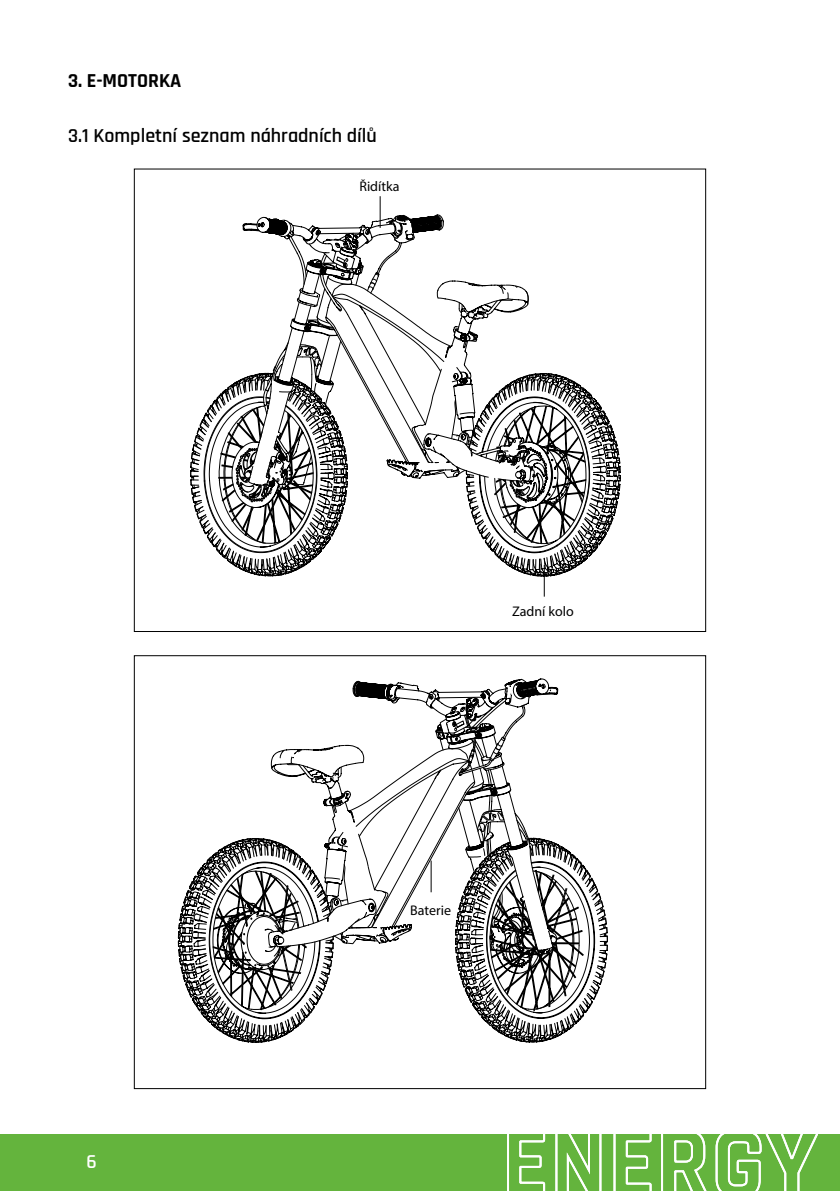
<style>
.page{position:relative;width:840px;height:1191px;background:#fff}
.page>*{position:absolute;margin:0;border:0;box-sizing:border-box;transform-origin:0 0}
.t1{font:600 20px "Rajdhani";color:#000}
.t2{font:700 20px "Rajdhani";color:#000}
.t3{font:600 20px "Rajdhani";color:#fff}
.t4{font:14px "Myriad Pro";color:#000}
</style>
<div class="page">
<svg style="left:193px;top:215px;width:427px;height:361px"></svg>
<hr style="left:543px;top:565px;width:1px;height:31px;background:#000">
<hr style="left:379px;top:196px;width:1px;height:32px;background:#000">
<svg style="left:177px;top:678px;width:431px;height:365px"></svg>
<hr style="left:430px;top:860px;width:1px;height:32px;background:#000">
<div style="left:0;top:1134px;width:839px;height:57px;background:#64b43d"></div>
<svg style="left:507px;top:1134px;width:38px;height:57px"></svg>
<svg style="left:555px;top:1134px;width:47px;height:57px"></svg>
<svg style="left:613px;top:1134px;width:39px;height:57px"></svg>
<svg style="left:661px;top:1134px;width:45px;height:57px"></svg>
<svg style="left:715px;top:1134px;width:103px;height:57px"></svg>
<p class="t2" style="left:68px;top:68px;width:115px">3. E-MOTORKA</p>
<p class="t1" style="left:68px;top:124px;width:310px">3.1 Kompletní seznam náhradních dílů</p>
<p class="t4" style="left:359px;top:177px;width:42px">Řidítka</p>
<p class="t3" style="left:87px;top:1150px;width:12px">6</p>
<p class="t4" style="left:512px;top:603px;width:63px">Zadní kolo</p>
<p class="t4" style="left:410px;top:901px;width:42px">Baterie</p>
</div>
